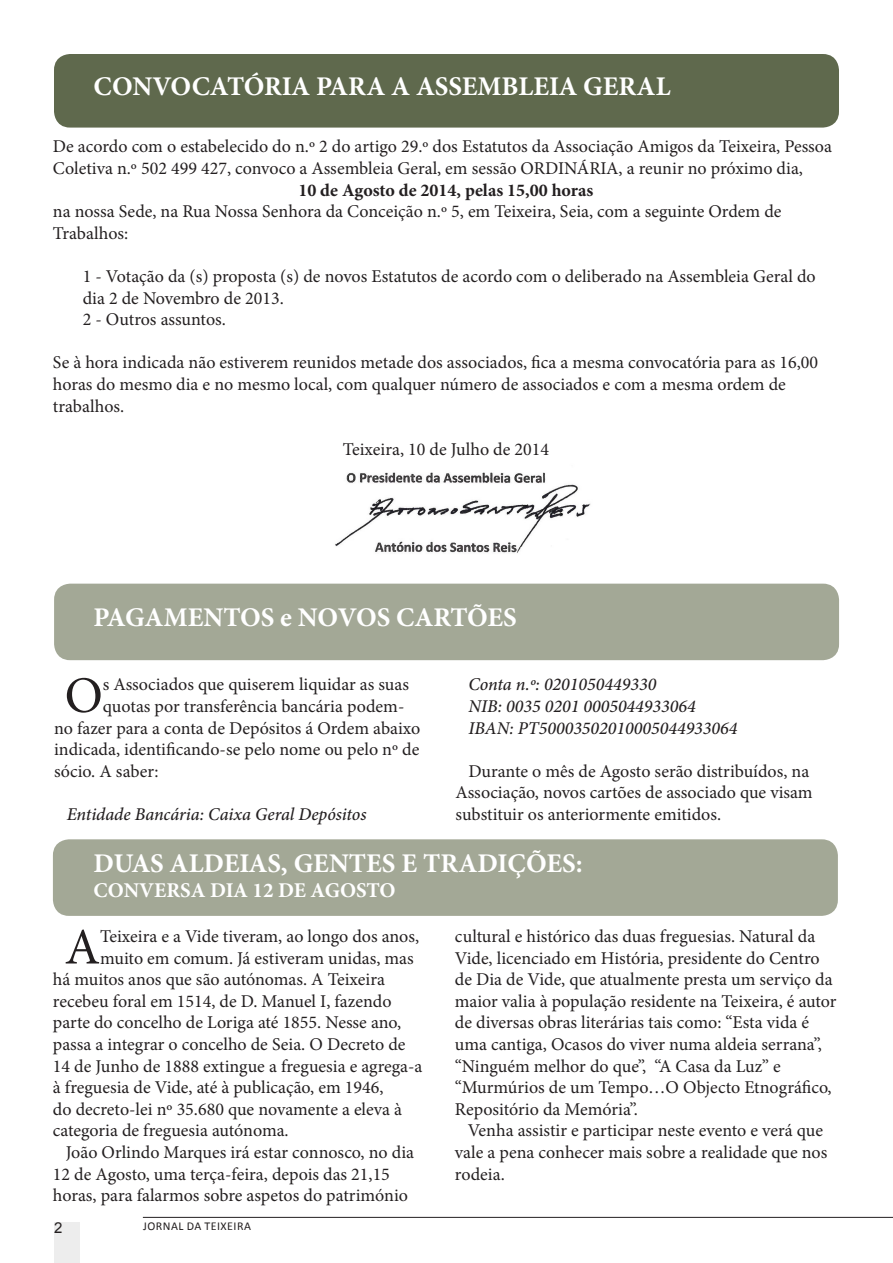
<style>
.page{position:relative;width:893px;height:1263px;background:#fff}
.page>*{position:absolute;margin:0;border:0;box-sizing:border-box;transform-origin:0 0}
.t1{font:51.3px "Minion Pro";color:#231f20}
.t2{font:700 27px "Minion Pro";color:#fff}
.t3{font:700 21px "Minion Pro";color:#fff}
.t4{font:18px/21.6px "Minion Pro";color:#231f20}
.t5{font:italic 500 18px "Minion Pro";color:#231f20}
.t6{font:700 18px "Minion Pro";color:#231f20}
.t7{font:15px "Arial";color:#231f20}
.t8{font:12px "Calibri";letter-spacing:.04em;color:#231f20}
</style>
<div class="page">
<div style="left:54px;top:1222px;width:26px;height:41px;background:#ededed"></div>
<hr style="left:143px;top:1217px;width:750px;height:1px;background:#231f20">
<div style="left:54px;top:54px;width:785px;height:74px;background:#5f694d;border-radius:16px"></div>
<div style="left:53px;top:839px;width:785px;height:77px;background:#a3a896;border-radius:16px"></div>
<img style="left:335px;top:472px;width:256px;height:81px">
<div style="left:54px;top:584px;width:785px;height:76px;background:#a3a896;border-radius:16px"></div>
<p class="t2" style="left:94px;top:68px;width:579px">CONVOCATÓRIA PARA A ASSEMBLEIA GERAL</p>
<p class="t4" style="left:53px;top:136px;width:781px">De acordo com o estabelecido do n.º 2 do artigo 29.º dos Estatutos da Associação Amigos da Teixeira, Pessoa<br>Coletiva n.º 502 499 427, convoco a Assembleia Geral, em sessão ORDINÁRIA, a reunir no próximo dia,</p>
<p class="t6" style="left:298px;top:177px;width:297px">10 de Agosto de 2014, pelas 15,00 horas</p>
<p class="t4" style="left:53px;top:201px;width:730px">na nossa Sede, na Rua Nossa Senhora da Conceição n.º 5, em Teixeira, Seia, com a seguinte Ordem de<br>Trabalhos:</p>
<p class="t4" style="left:83px;top:265px;width:735px">1 - Votação da (s) proposta (s) de novos Estatutos de acordo com o deliberado na Assembleia Geral do dia 2 de Novembro de 2013.</p>
<p class="t4" style="left:83px;top:309px;width:145px">2 - Outros assuntos.</p>
<p class="t4" style="left:53px;top:352px;width:767px">Se à hora indicada não estiverem reunidos metade dos associados, fica a mesma convocatória para as 16,00 horas do mesmo dia e no mesmo local, com qualquer número de associados e com a mesma ordem de trabalhos.</p>
<p class="t4" style="left:343px;top:438px;width:208px">Teixeira, 10 de Julho de 2014</p>
<p class="t2" style="left:94px;top:599px;width:425px">PAGAMENTOS e NOVOS CARTÕES</p>
<p class="t1" style="left:65px;top:661px;width:40px">O</p>
<p class="t4" style="left:103px;top:674px;width:308px">s Associados que quiserem liquidar as suas</p>
<p class="t4" style="left:103px;top:695px;width:303px">quotas por transferência bancária podem-</p>
<p class="t4" style="left:54px;top:717px;width:368px">no fazer para a conta de Depósitos á Ordem abaixo</p>
<p class="t4" style="left:54px;top:739px;width:367px">indicada, identificando-se pelo nome ou pelo nº de</p>
<p class="t4" style="left:54px;top:760px;width:106px">sócio. A saber:</p>
<p class="t5" style="left:67px;top:802px;width:301px">Entidade Bancária: Caixa Geral Depósitos</p>
<p class="t5" style="left:468px;top:672px;width:189px">Conta n.º: 0201050449330</p>
<p class="t5" style="left:468px;top:694px;width:229px">NIB: 0035 0201 0005044933064</p>
<p class="t5" style="left:468px;top:715px;width:271px">IBAN: PT50003502010005044933064</p>
<p class="t4" style="left:456px;top:760px;width:359px;text-indent:13px">Durante o mês de Agosto serão distribuídos, na<br>Associação, novos cartões de associado que visam substituir os anteriormente emitidos.</p>
<p class="t2" style="left:94px;top:845px;width:491px">DUAS ALDEIAS, GENTES E TRADIÇÕES:</p>
<p class="t3" style="left:94px;top:876px;width:304px">CONVERSA DIA 12 DE AGOSTO</p>
<p class="t1" style="left:65px;top:913px;width:37px">A</p>
<p class="t4" style="left:100px;top:925px;width:321px">Teixeira e a Vide tiveram, ao longo dos anos,</p>
<p class="t4" style="left:455px;top:925px;width:383px">cultural e histórico das duas freguesias. Natural da Vide, licenciado em História, presidente do Centro de Dia de Vide, que atualmente presta um serviço da maior valia à população residente na Teixeira, é autor de diversas obras literárias tais como: “Esta vida é uma cantiga, Ocasos do viver numa aldeia serrana”, “Ninguém melhor do que”, “A Casa da Luz” e “Murmúrios de um Tempo…O Objecto Etnográfico, Repositório da Memória”.</p>
<p class="t4" style="left:455px;top:1120px;width:374px;text-indent:13px">Venha assistir e participar neste evento e verá que vale a pena conhecer mais sobre a realidade que nos rodeia.</p>
<p class="t4" style="left:100px;top:947px;width:315px">muito em comum. Já estiveram unidas, mas</p>
<p class="t4" style="left:53px;top:969px;width:334px">há muitos anos que são autónomas. A Teixeira</p>
<p class="t4" style="left:53px;top:990px;width:340px">recebeu foral em 1514, de D. Manuel I, fazendo</p>
<p class="t4" style="left:53px;top:1012px;width:350px">parte do concelho de Loriga até 1855. Nesse ano,</p>
<p class="t4" style="left:53px;top:1033px;width:354px">passa a integrar o concelho de Seia. O Decreto de</p>
<p class="t4" style="left:53px;top:1055px;width:371px">14 de Junho de 1888 extingue a freguesia e agrega-a</p>
<p class="t4" style="left:53px;top:1077px;width:332px">à freguesia de Vide, até à publicação, em 1946,</p>
<p class="t4" style="left:53px;top:1098px;width:351px">do decreto-lei nº 35.680 que novamente a eleva à</p>
<p class="t4" style="left:53px;top:1120px;width:237px">categoria de freguesia autónoma.</p>
<p class="t4" style="left:53px;top:1141px;width:363px;text-indent:13px">João Orlindo Marques irá estar connosco, no dia<br>12 de Agosto, uma terça-feira, depois das 21,15 horas, para falarmos sobre aspetos do património</p>
<p class="t7" style="left:54px;top:1218px;width:10px">2</p>
<p class="t8" style="left:143px;top:1218px;width:109px">JORNAL DA TEIXEIRA</p>
</div>
